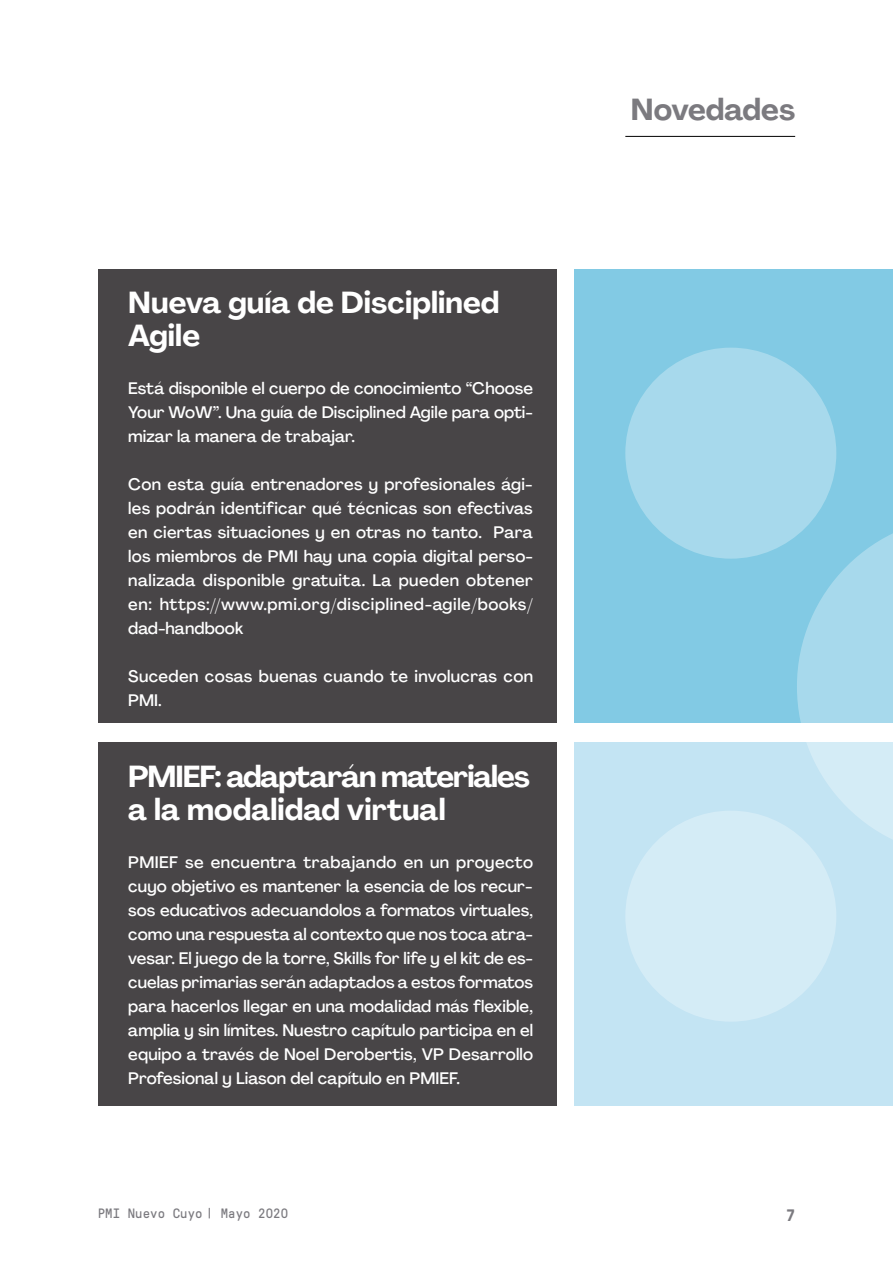
<style>
.page{position:relative;width:893px;height:1263px;background:#fff}
.page>*{position:absolute;margin:0;border:0;box-sizing:border-box;transform-origin:0 0}
.t1{font:700 30px/33px "Agrandir";letter-spacing:-.04em;color:#fff}
.t2{font:700 30px/33px "Agrandir";color:#fff}
.t3{font:700 30px "Agrandir";color:#7b7a7f}
.t4{font:500 16.5px/24px "Agrandir";letter-spacing:.005em;color:#fff;text-align:justify}
.t5{font:700 16.5px "GT Pressura Mono";color:#7b7a7f}
.t6{font:13.5px "GT Pressura Mono";letter-spacing:.005em;color:#7b7a7f}
</style>
<div class="page">
<hr style="left:625px;top:136px;width:170px;height:1px;background:#000">
<div style="left:98px;top:269px;width:459px;height:454px;background:#484547"></div>
<div style="left:98px;top:742px;width:459px;height:364px;background:#484547"></div>
<div style="left:575px;top:269px;width:318px;height:454px;background:#82cae4"></div>
<div style="left:575px;top:742px;width:318px;height:364px;background:#c3e4f3"></div>
<svg style="left:797px;top:517px;width:96px;height:340px"></svg>
<div style="left:625px;top:811px;width:211px;height:211px;background:#d4ecf6;border-radius:50%"></div>
<div style="left:625px;top:348px;width:211px;height:211px;background:#a7d9ec;border-radius:50%"></div>
<h1 class="t2" style="left:128px;top:286px;width:373px">Nueva guía de Disciplined<br>Agile</h1>
<p class="t4" style="left:128px;top:376px;width:406px">Está disponible el cuerpo de conocimiento “Choose Your WoW”. Una guía de Disciplined Agile para opti&shy;mizar la manera de trabajar.</p>
<p class="t4" style="left:128px;top:472px;width:406px">Con esta guía entrenadores y profesionales ági&shy;les podrán identificar qué técnicas son efectivas en ciertas situaciones y en otras no tanto. Para los miembros de PMI hay una copia digital perso&shy;nalizada disponible gratuita. La pueden obtener en: https://www.pmi.org/disciplined-agile/books/ dad-handbook</p>
<p class="t4" style="left:128px;top:664px;width:406px">Suceden cosas buenas cuando te involucras con<br>PMI.</p>
<h1 class="t1" style="left:128px;top:760px;width:403px">PMIEF: adaptarán materiales a la modalidad virtual</h1>
<p class="t4" style="left:128px;top:850px;width:406px">PMIEF se encuentra trabajando en un proyecto cuyo objetivo es mantener la esencia de los recur&shy;sos educativos adecuandolos a formatos virtuales, como una respuesta al contexto que nos toca atra&shy;vesar. El juego de la torre, Skills for life y el kit de es&shy;cuelas primarias serán adaptados a estos formatos para hacerlos llegar en una modalidad más flexible, amplia y sin límites. Nuestro capítulo participa en el equipo a través de Noel Derobertis, VP Desarrollo Profesional y Liason del capítulo en PMIEF.</p>
<h1 class="t3" style="left:631px;top:91px;width:166px">Novedades</h1>
<p class="t6" style="left:98px;top:1206px;width:192px">PMI Nuevo Cuyo | Mayo 2020</p>
<p class="t5" style="left:786px;top:1206px;width:11px">7</p>
</div>
